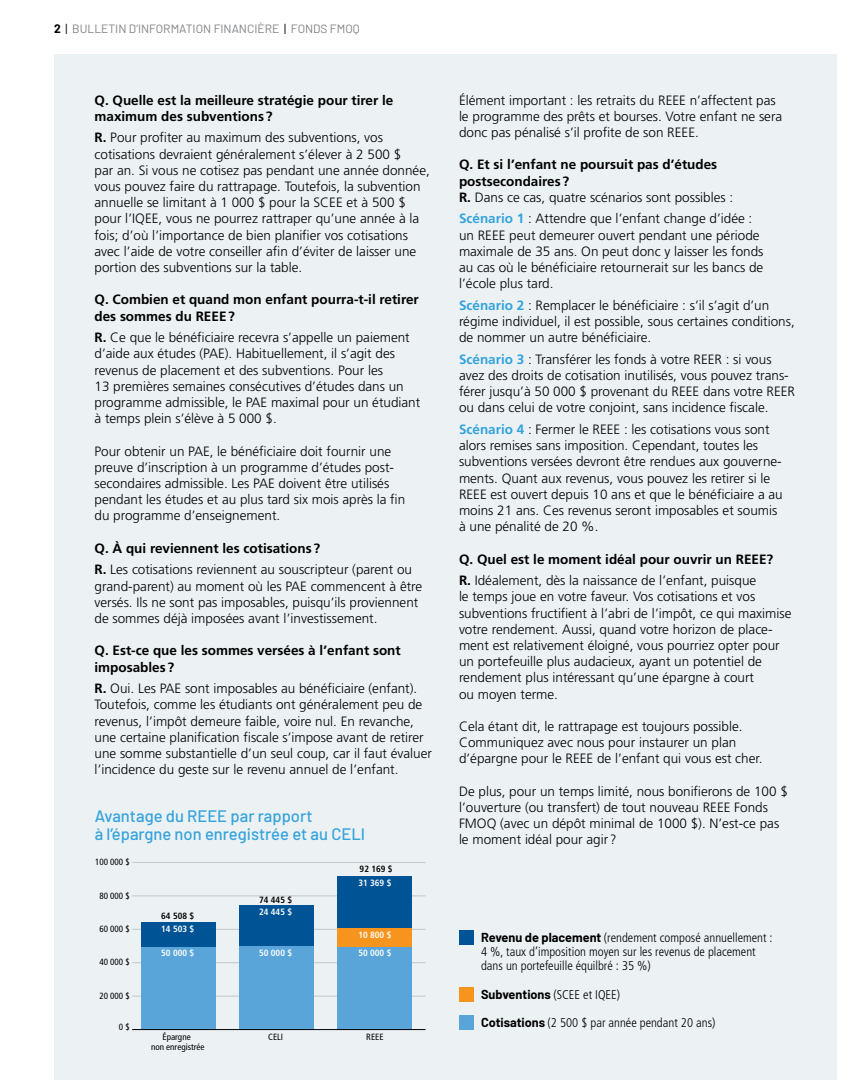
<style>
.page{position:relative;width:864px;height:1080px;background:#fff}
.page>*{position:absolute;margin:0;border:0;box-sizing:border-box;transform-origin:0 0}
.t1{font:500 16.65px/18.1px "Barlow";color:#33a3dc}
.t2{font:300 13.5px/16.2px "Frutiger LT Pro";color:#000}
.t3{font:700 13.5px/16.2px "Frutiger LT Pro";color:#000}
.t4{font:300 condensed 12.75px/14.2px "Frutiger LT Pro";color:#000}
.t5{font:12px "Barlow";color:#808285}
.t6{font:condensed 9px/9.6px "Frutiger LT Pro";color:#000;text-align:center}
.t7{font:700 condensed 9px "Frutiger LT Pro";color:#fff}
.t8{font:700 condensed 9px "Frutiger LT Pro";color:#000}
.s1{font-weight:700;color:#000}
.s2{color:#000}
.s3{font-weight:700}
.s4{font-weight:300}
.s5{font-weight:700;color:#33a3dc}
.s6{font-family:"Barlow";font-weight:700;font-stretch:normal}
</style>
<div class="page">
<div style="left:54px;top:54px;width:783px;height:1026px;background:#ecf1f4"></div>
<hr style="left:132px;top:862px;width:294px;height:1px;background:#d1d3d4">
<hr style="left:132px;top:895px;width:294px;height:1px;background:#d1d3d4">
<hr style="left:132px;top:929px;width:294px;height:1px;background:#d1d3d4">
<hr style="left:132px;top:962px;width:294px;height:1px;background:#d1d3d4">
<hr style="left:132px;top:996px;width:294px;height:1px;background:#d1d3d4">
<div style="left:141px;top:946px;width:74px;height:84px;background:#59a5d9"></div>
<div style="left:141px;top:922px;width:74px;height:24px;background:#005496"></div>
<div style="left:239px;top:946px;width:74px;height:84px;background:#59a5d9"></div>
<div style="left:239px;top:906px;width:74px;height:40px;background:#005496"></div>
<div style="left:337px;top:946px;width:74px;height:84px;background:#59a5d9"></div>
<div style="left:337px;top:928px;width:74px;height:18px;background:#f7941e"></div>
<div style="left:337px;top:876px;width:74px;height:52px;background:#005496"></div>
<hr style="left:132px;top:1029px;width:294px;height:1px;background:#000">
<div style="left:459px;top:930px;width:14px;height:14px;background:#005496"></div>
<div style="left:459px;top:987px;width:14px;height:15px;background:#f7941e"></div>
<div style="left:459px;top:1016px;width:14px;height:14px;background:#59a5d9"></div>
<p class="t5" style="left:54px;top:20px;width:307px"><span class="s1">2</span> <span class="s2">|</span> BULLETIN D’INFORMATION FINANCIÈRE <span class="s2">|</span> FONDS FMOQ</p>
<p class="t3" style="left:94px;top:92px;width:300px">Q. Quelle est la meilleure stratégie pour tirer le maximum des subventions ?</p>
<p class="t2" style="left:94px;top:130px;width:337px"><span class="s3">R.</span> Pour profiter au maximum des subventions, vos cotisations devraient généralement s’élever à 2 500 $<br>par an. Si vous ne cotisez pas pendant une année donnée, vous pouvez faire du rattrapage. Toutefois, la subvention annuelle se limitant à 1 000 $ pour la SCEE et à 500 $ pour l’IQEE, vous ne pourrez rattraper qu’une année à la fois; d’où l’importance de bien planifier vos cotisations avec l’aide de votre conseiller afin d’éviter de laisser une portion des subventions sur la table.</p>
<p class="t3" style="left:94px;top:292px;width:326px">Q. Combien et quand mon enfant pourra-t-il retirer des sommes du REEE?</p>
<p class="t2" style="left:94px;top:330px;width:327px"><span class="s3">R.</span> Ce que le bénéficiaire recevra s’appelle un paiement d’aide aux études (PAE). Habituellement, il s’agit des revenus de placement et des subventions. Pour les<br>13 premières semaines consécutives d’études dans un programme admissible, le PAE maximal pour un étudiant à temps plein s’élève à 5 000 $.</p>
<p class="t2" style="left:94px;top:443px;width:312px">Pour obtenir un PAE, le bénéficiaire doit fournir une preuve d’inscription à un programme d’études post&shy;secondaires admissible. Les PAE doivent être utilisés pendant les études et au plus tard six mois après la fin du programme d’enseignement.</p>
<p class="t2" style="left:94px;top:537px;width:319px;line-height:21.6px"><span class="s3">Q. À qui reviennent les cotisations ?<br>R.</span> Les cotisations reviennent au souscripteur (parent ou</p>
<p class="t2" style="left:94px;top:578px;width:329px">grand-parent) au moment où les PAE commencent à être versés. Ils ne sont pas imposables, puisqu’ils proviennent de sommes déjà imposées avant l’investissement.</p>
<p class="t3" style="left:94px;top:643px;width:308px">Q. Est-ce que les sommes versées à l’enfant sont imposables?</p>
<p class="t2" style="left:94px;top:681px;width:339px"><span class="s3">R.</span> Oui. Les PAE sont imposables au bénéficiaire (enfant).<br>Toutefois, comme les étudiants ont généralement peu de revenus, l’impôt demeure faible, voire nul. En revanche, une certaine planification fiscale s’impose avant de retirer une somme substantielle d’un seul coup, car il faut évaluer l’incidence du geste sur le revenu annuel de l’enfant.</p>
<p class="t1" style="left:95px;top:805px;width:272px">Avantage du REEE par rapport<br>à l’épargne non enregistrée et au CELI</p>
<p class="t6" style="left:95px;top:857px;width:36px">100 000 $</p>
<p class="t6" style="left:99px;top:891px;width:32px">80 000 $</p>
<p class="t6" style="left:99px;top:924px;width:32px">60 000 $</p>
<p class="t6" style="left:99px;top:957px;width:32px">40 000 $</p>
<p class="t6" style="left:99px;top:991px;width:32px">20 000 $</p>
<p class="t6" style="left:119px;top:1022px;width:12px">0 $</p>
<p class="t8" style="left:161px;top:911px;width:34px">64 508 $</p>
<p class="t7" style="left:161px;top:923px;width:34px">14 503 $</p>
<p class="t7" style="left:161px;top:948px;width:34px">50 000 $</p>
<p class="t6" style="left:151px;top:1032px;width:55px">Épargne<br>non enregistrée</p>
<p class="t8" style="left:360px;top:864px;width:34px">92 169 $</p>
<p class="t8" style="left:259px;top:894px;width:34px">74 445 $</p>
<p class="t7" style="left:259px;top:907px;width:34px">24 445 $</p>
<p class="t7" style="left:259px;top:948px;width:34px">50 000 $</p>
<p class="t7" style="left:358px;top:877px;width:34px">31 369 $</p>
<p class="t7" style="left:358px;top:929px;width:34px">10 800 $</p>
<p class="t7" style="left:358px;top:948px;width:34px">50 000 $</p>
<p class="t6" style="left:268px;top:1032px;width:16px">CELI</p>
<p class="t6" style="left:366px;top:1032px;width:19px">REEE</p>
<p class="t2" style="left:459px;top:92px;width:325px">Élément important : les retraits du REEE n’affectent pas le programme des prêts et bourses. Votre enfant ne sera donc pas pénalisé s’il profite de son REEE.</p>
<p class="t3" style="left:459px;top:157px;width:276px">Q. Et si l’enfant ne poursuit pas d’études postsecondaires?<br>R. <span class="s4">Dans ce cas, quatre scénarios sont possibles :</span></p>
<p class="t2" style="left:459px;top:211px;width:306px"><span class="s5">Scénario 1</span> : Attendre que l’enfant change d’idée : un REEE peut demeurer ouvert pendant une période maximale de 35 ans. On peut donc y laisser les fonds au cas où le bénéficiaire retournerait sur les bancs de l’école plus tard.</p>
<p class="t2" style="left:459px;top:297px;width:337px"><span class="s5">Scénario 2</span> : Remplacer le bénéficiaire : s’il s’agit d’un régime individuel, il est possible, sous certaines conditions, de nommer un autre bénéficiaire.</p>
<p class="t2" style="left:459px;top:351px;width:338px"><span class="s5">Scénario 3</span> : Transférer les fonds à votre REER : si vous avez des droits de cotisation inutilisés, vous pouvez trans&shy;férer jusqu’à 50 000 $ provenant du REEE dans votre REER ou dans celui de votre conjoint, sans incidence fiscale.</p>
<p class="t2" style="left:459px;top:421px;width:325px"><span class="s5">Scénario 4</span> : Fermer le REEE : les cotisations vous sont alors remises sans imposition. Cependant, toutes les subventions versées devront être rendues aux gouverne&shy;ments. Quant aux revenus, vous pouvez les retirer si le REEE est ouvert depuis 10 ans et que le bénéficiaire a au moins 21 ans. Ces revenus seront imposables et soumis à une pénalité de 20 %.</p>
<p class="t2" style="left:459px;top:548px;width:316px;line-height:21.6px"><span class="s3">Q. Quel est le moment idéal pour ouvrir un REEE?<br>R.</span> Idéalement, dès la naissance de l’enfant, puisque</p>
<p class="t2" style="left:459px;top:589px;width:334px">le temps joue en votre faveur. Vos cotisations et vos subventions fructifient à l’abri de l’impôt, ce qui maximise votre rendement. Aussi, quand votre horizon de place&shy;ment est relativement éloigné, vous pourriez opter pour un portefeuille plus audacieux, ayant un potentiel de rendement plus intéressant qu’une épargne à court<br>ou moyen terme.</p>
<p class="t2" style="left:459px;top:718px;width:305px">Cela étant dit, le rattrapage est toujours possible.<br>Communiquez avec nous pour instaurer un plan d’épargne pour le REEE de l’enfant qui vous est cher.</p>
<p class="t2" style="left:459px;top:783px;width:330px">De plus, pour un temps limité, nous bonifierons de 100 $ l’ouverture (ou transfert) de tout nouveau REEE Fonds FMOQ (avec un dépôt minimal de 1000 $). N’est-ce pas le moment idéal pour agir?</p>
<p class="t4" style="left:481px;top:930px;width:293px"><span class="s6">Revenu de placement</span> (rendement composé annuellement :<br>4 %, taux d’imposition moyen sur les revenus de placement dans un portefeuille équilbré : 35 %)</p>
<p class="t4" style="left:481px;top:988px;width:141px"><span class="s6">Subventions</span> (SCEE et IQEE)</p>
<p class="t4" style="left:481px;top:1016px;width:236px"><span class="s6">Cotisations</span> (2 500 $ par année pendant 20 ans)</p>
</div>
